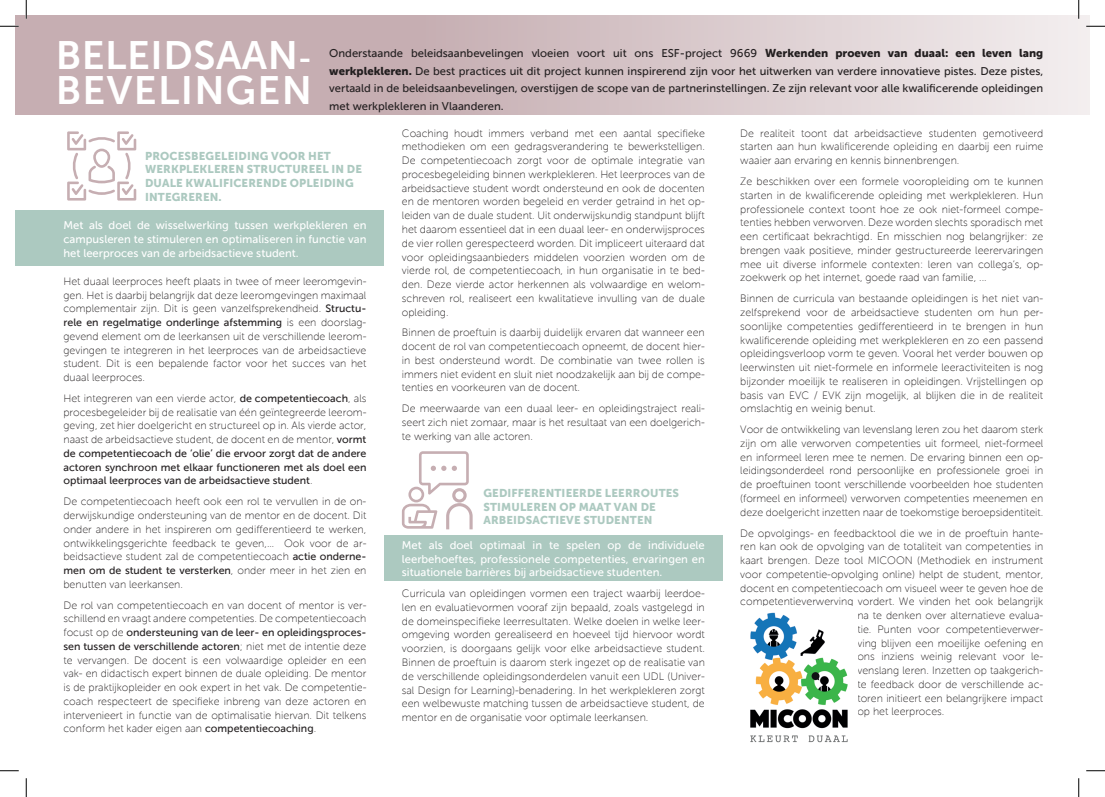
<style>
.page{position:relative;width:1105px;height:797px;background:#fff}
.page>*{position:absolute;margin:0;border:0;box-sizing:border-box;transform-origin:0 0}
.t1{font:39.75px/34.2px "Museo Sans 700";letter-spacing:.025em;color:#fff}
.t2{font:11.25px/17.5px "Museo Sans 500";color:#231f20;text-align:justify}
.t3{font:11.25px/13.8px "Museo Sans 500";color:#fff;text-align:justify}
.t4{font:11.25px/13.8px "Museo Sans 900";letter-spacing:.015em;color:#acc9c0}
.t5{font:10.62px/13.8px "Museo Sans 100";color:#231f20;text-align:justify}
.t6{font:10.62px/13.8px "Museo Sans 500";color:#231f20;text-align:justify}
.s1{font-size:30px}
.s2{font-family:"Museo Sans 900"}
.s3{font-family:"Museo Sans 500"}
.s4{font-family:"Museo Sans 100"}
</style>
<div class="page">
<div style="left:16px;top:16px;width:1073px;height:99px;background:linear-gradient(to right,#bb9fa4,#ede5e7)"></div>
<div style="left:16px;top:210px;width:368px;height:55px;background:#acc9c0"></div>
<div style="left:384px;top:535px;width:339px;height:46px;background:#acc9c0"></div>
<img style="left:750px;top:612px;width:98px;height:131px">
<svg style="left:402px;top:451px;width:71px;height:79px"></svg>
<svg style="left:67px;top:131px;width:69px;height:69px"></svg>
<svg style="left:0;top:25px;width:19px;height:2px"></svg>
<svg style="left:1086px;top:25px;width:19px;height:2px"></svg>
<svg style="left:0;top:770px;width:19px;height:1px"></svg>
<svg style="left:1086px;top:770px;width:19px;height:1px"></svg>
<svg style="left:25px;top:0;width:2px;height:19px"></svg>
<svg style="left:25px;top:778px;width:2px;height:19px"></svg>
<svg style="left:1078px;top:0;width:1px;height:19px"></svg>
<svg style="left:1078px;top:778px;width:1px;height:19px"></svg>
<h1 class="t1" style="left:56px;top:38px;width:258px">BELEIDSAAN<span class="s1">-<br></span>BEVELINGEN</h1>
<p class="t2" style="left:329px;top:45px;width:715px">Onderstaande beleidsaanbevelingen vloeien voort uit ons ESF-project 9669 <span class="s2">Werkenden proeven van duaal: een leven lang werkplekleren.</span> De best practices uit dit project kunnen inspirerend zijn voor het uitwerken van verdere innovatieve pistes. Deze pistes, vertaald in de beleidsaanbevelingen, overstijgen de scope van de partnerinstellingen. Ze zijn relevant voor alle kwalificerende opleidingen met werkplekleren in Vlaanderen.</p>
<p class="t4" style="left:145px;top:149px;width:218px">PROCESBEGELEIDING VOOR HET<br>WERKPLEKLEREN STRUCTUREEL IN DE<br>DUALE KWALIFICERENDE OPLEIDING<br>INTEGREREN.</p>
<p class="t3" style="left:63px;top:218px;width:304px">Met als doel de wisselwerking tussen werkplekleren en campusleren te stimuleren en optimaliseren in functie van het leerproces van de arbeidsactieve student.</p>
<p class="t5" style="left:63px;top:274px;width:304px">Het duaal leerproces heeft plaats in twee of meer leeromgevin&shy;gen. Het is daarbij belangrijk dat deze leeromgevingen maximaal complementair zijn. Dit is geen vanzelfsprekendheid. <span class="s3">Structu-</span></p>
<p class="t6" style="left:63px;top:315px;width:304px">rele en regelmatige onderlinge afstemming <span class="s4">is een doorslag-</span></p>
<p class="t5" style="left:63px;top:329px;width:304px">gevend element om de leerkansen uit de verschillende leerom&shy;gevingen te integreren in het leerproces van de arbeidsactieve student. Dit is een bepalende factor voor het succes van het duaal leerproces.</p>
<p class="t5" style="left:63px;top:391px;width:304px">Het integreren van een vierde actor, <span class="s3">de competentiecoach</span>, als procesbegeleider bij de realisatie van één geïntegreerde leerom&shy;geving, zet hier doelgericht en structureel op in. Als vierde actor, naast de arbeidsactieve student, de docent en de mentor, <span class="s3">vormt</span></p>
<p class="t6" style="left:63px;top:446px;width:304px">de competentiecoach de ‘olie’ die ervoor zorgt dat de andere actoren synchroon met elkaar functioneren met als doel een optimaal leerproces van de arbeidsactieve student<span class="s4">.</span></p>
<p class="t5" style="left:63px;top:495px;width:304px">De competentiecoach heeft ook een rol te vervullen in de on&shy;derwijskundige ondersteuning van de mentor en de docent. Dit onder andere in het inspireren om gedifferentieerd te werken, ontwikkelingsgerichte feedback te geven,… Ook voor de ar&shy;beidsactieve student zal de competentiecoach <span class="s3">actie onderne-</span></p>
<p class="t6" style="left:63px;top:563px;width:304px">men om de student te versterken<span class="s4">, onder meer in het zien en</span></p>
<p class="t5" style="left:63px;top:574px;width:304px;line-height:20.9px">benutten van leerkansen.<br>De rol van competentiecoach en van docent of mentor is ver-</p>
<p class="t5" style="left:63px;top:612px;width:304px">schillend en vraagt andere competenties. De competentiecoach</p>
<p class="t6" style="left:63px;top:625px;width:304px"><span class="s4">focust op de</span> ondersteuning van de leer- en opleidingsproces&shy;sen tussen de verschillende actoren<span class="s4">; niet met de intentie deze</span></p>
<p class="t5" style="left:63px;top:653px;width:304px">te vervangen. De docent is een volwaardige opleider en een vak- en didactisch expert binnen de duale opleiding. De mentor is de praktijkopleider en ook expert in het vak. De competentie&shy;coach respecteert de specifieke inbreng van deze actoren en intervenieert in functie van de optimalisatie hiervan. Dit telkens conform het kader eigen aan <span class="s3">competentiecoaching</span>.</p>
<p class="t5" style="left:402px;top:126px;width:304px">Coaching houdt immers verband met een aantal specifieke methodieken om een gedragsverandering te bewerkstelligen.<br>De competentiecoach zorgt voor de optimale integratie van procesbegeleiding binnen werkplekleren. Het leerproces van de arbeidsactieve student wordt ondersteund en ook de docenten en de mentoren worden begeleid en verder getraind in het op&shy;leiden van de duale student. Uit onderwijskundig standpunt blijft het daarom essentieel dat in een duaal leer- en onderwijsproces de vier rollen gerespecteerd worden. Dit impliceert uiteraard dat voor opleidingsaanbieders middelen voorzien worden om de vierde rol, de competentiecoach, in hun organisatie in te bed&shy;den. Deze vierde actor herkennen als volwaardige en welom&shy;schreven rol, realiseert een kwalitatieve invulling van de duale opleiding.</p>
<p class="t5" style="left:402px;top:326px;width:304px">Binnen de proeftuin is daarbij duidelijk ervaren dat wanneer een docent de rol van competentiecoach opneemt, de docent hier&shy;in best ondersteund wordt. De combinatie van twee rollen is immers niet evident en sluit niet noodzakelijk aan bij de compe&shy;tenties en voorkeuren van de docent.</p>
<p class="t5" style="left:402px;top:402px;width:304px">De meerwaarde van een duaal leer- en opleidingstraject reali&shy;seert zich niet zomaar, maar is het resultaat van een doelgerich&shy;te werking van alle actoren.</p>
<p class="t5" style="left:740px;top:126px;width:304px">De realiteit toont dat arbeidsactieve studenten gemotiveerd starten aan hun kwalificerende opleiding en daarbij een ruime waaier aan ervaring en kennis binnenbrengen.</p>
<p class="t5" style="left:740px;top:175px;width:304px">Ze beschikken over een formele vooropleiding om te kunnen starten in de kwalificerende opleiding met werkplekleren. Hun professionele context toont hoe ze ook niet-formeel compe&shy;tenties hebben verworven. Deze worden slechts sporadisch met een certificaat bekrachtigd. En misschien nog belangrijker: ze brengen vaak positieve, minder gestructureerde leerervaringen mee uit diverse informele contexten: leren van collega’s, op&shy;zoekwerk op het internet, goede raad van familie, ...</p>
<p class="t5" style="left:740px;top:292px;width:304px">Binnen de curricula van bestaande opleidingen is het niet van&shy;zelfsprekend voor de arbeidsactieve studenten om hun per&shy;soonlijke competenties gedifferentieerd in te brengen in hun kwalificerende opleiding met werkplekleren en zo een passend opleidingsverloop vorm te geven. Vooral het verder bouwen op leerwinsten uit niet-formele en informele leeractiviteiten is nog bijzonder moeilijk te realiseren in opleidingen. Vrijstellingen op basis van EVC / EVK zijn mogelijk, al blijken die in de realiteit omslachtig en weinig benut.</p>
<p class="t5" style="left:740px;top:423px;width:304px">Voor de ontwikkeling van levenslang leren zou het daarom sterk zijn om alle verworven competenties uit formeel, niet-formeel en informeel leren mee te nemen. De ervaring binnen een op&shy;leidingsonderdeel rond persoonlijke en professionele groei in de proeftuinen toont verschillende voorbeelden hoe studenten (formeel en informeel) verworven competenties meenemen en deze doelgericht inzetten naar de toekomstige beroepsidentiteit.</p>
<p class="t5" style="left:740px;top:526px;width:304px">De opvolgings- en feedbacktool die we in de proeftuin hante-</p>
<p class="t5" style="left:740px;top:540px;width:304px">ren kan ook de opvolging van de totaliteit van competenties in</p>
<p class="t5" style="left:740px;top:553px;width:304px">kaart brengen. Deze tool MICOON (Methodiek en instrument</p>
<p class="t5" style="left:740px;top:567px;width:304px">voor competentie-opvolging online) helpt de student, mentor,</p>
<p class="t5" style="left:740px;top:581px;width:304px">docent en competentiecoach om visueel weer te geven hoe de</p>
<p class="t5" style="left:740px;top:595px;width:304px">competentieverwerving vordert. We vinden het ook belangrijk</p>
<p class="t5" style="left:857px;top:608px;width:187px">na te denken over alternatieve evalua-</p>
<p class="t5" style="left:857px;top:622px;width:187px">tie. Punten voor competentieverwer-</p>
<p class="t5" style="left:857px;top:636px;width:187px">ving blijven een moeilijke oefening en</p>
<p class="t5" style="left:857px;top:650px;width:187px">ons inziens weinig relevant voor le-</p>
<p class="t5" style="left:857px;top:663px;width:187px">venslang leren. Inzetten op taakgerich-</p>
<p class="t5" style="left:857px;top:677px;width:187px">te feedback door de verschillende ac-</p>
<p class="t5" style="left:857px;top:691px;width:187px">toren initieert een belangrijkere impact</p>
<p class="t5" style="left:857px;top:705px;width:89px">op het leerproces.</p>
<p class="t4" style="left:483px;top:486px;width:197px">GEDIFFERENTIEERDE LEERROUTES<br>STIMULEREN OP MAAT VAN DE<br>ARBEIDSACTIEVE STUDENTEN</p>
<p class="t3" style="left:402px;top:538px;width:304px">Met als doel optimaal in te spelen op de individuele leerbehoeftes, professionele competenties, ervaringen en situationele barrières bij arbeidsactieve studenten.</p>
<p class="t5" style="left:402px;top:587px;width:304px">Curricula van opleidingen vormen een traject waarbij leerdoe&shy;len en evaluatievormen vooraf zijn bepaald, zoals vastgelegd in de domeinspecifieke leerresultaten. Welke doelen in welke leer&shy;omgeving worden gerealiseerd en hoeveel tijd hiervoor wordt voorzien, is doorgaans gelijk voor elke arbeidsactieve student.<br>Binnen de proeftuin is daarom sterk ingezet op de realisatie van de verschillende opleidingsonderdelen vanuit een UDL (Univer&shy;sal Design for Learning)-benadering. In het werkplekleren zorgt een welbewuste matching tussen de arbeidsactieve student, de mentor en de organisatie voor optimale leerkansen.</p>
</div>
